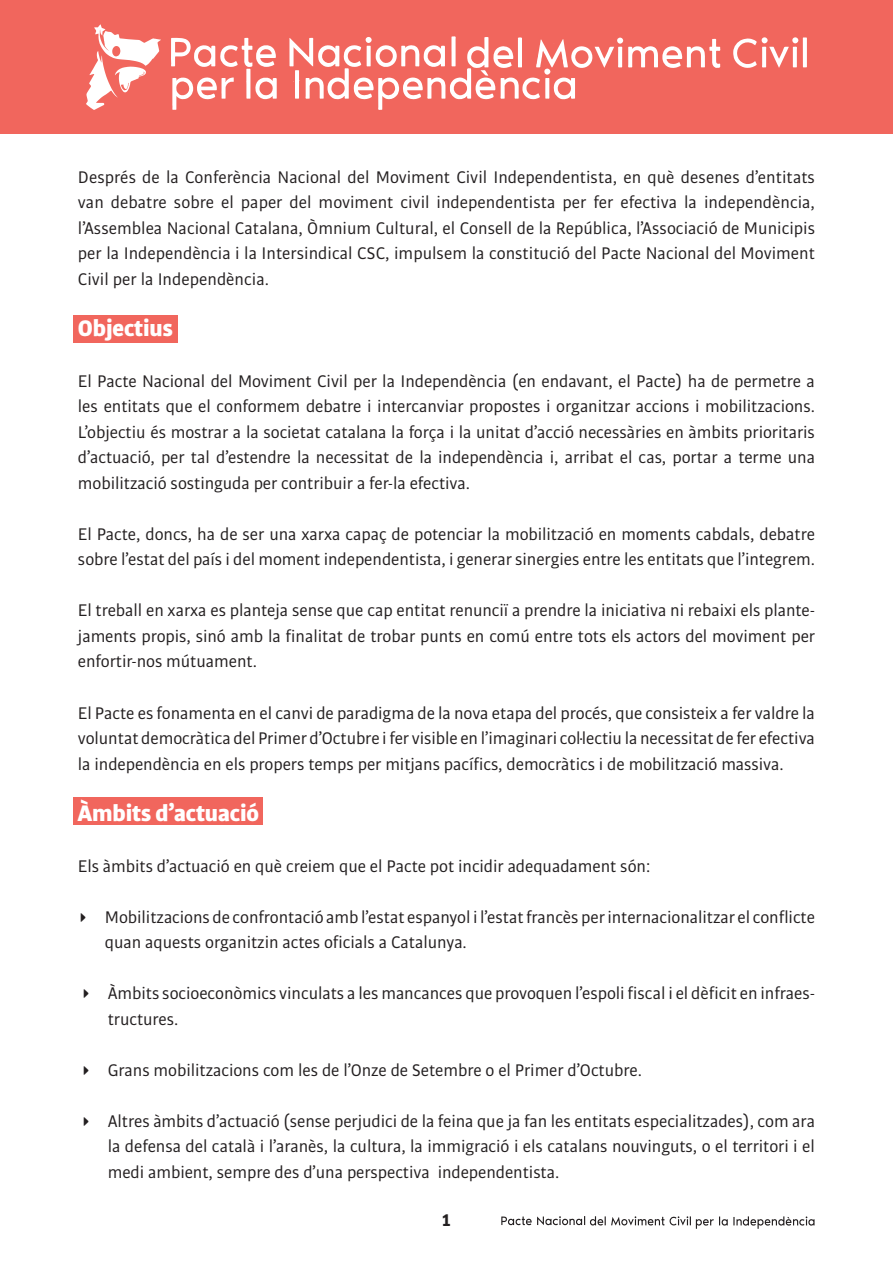
<style>
.page{position:relative;width:893px;height:1263px;background:#fff}
.page>*{position:absolute;margin:0;border:0;box-sizing:border-box;transform-origin:0 0}
.t1{font:900 24px "Bulo";letter-spacing:-.005em;color:#fff}
.t2{font:18px/25.5px "Bulo";letter-spacing:-.005em;color:#231f20;text-align:justify}
.t3{font:700 18px "Bulo";color:#231f20}
.s1{font-family:"Courier"}
</style>
<div class="page">
<svg style="left:501px;top:1216px;width:314px;height:13px"></svg>
<div style="left:0;top:0;width:893px;height:133px;background:#f1665d"></div>
<svg style="left:733px;top:37px;width:74px;height:31px"></svg>
<svg style="left:171px;top:38px;width:106px;height:72px"></svg>
<svg style="left:289px;top:36px;width:432px;height:74px"></svg>
<svg style="left:86px;top:24px;width:75px;height:86px"></svg>
<div style="left:73px;top:315px;width:105px;height:27px;background:#f1665d"></div>
<div style="left:73px;top:797px;width:189px;height:27px;background:#f1665d"></div>
<p class="t2" style="left:78px;top:164px;width:739px">Després de la Conferència Nacional del Moviment Civil Independentista, en què desenes d’entitats van debatre sobre el paper del moviment civil independentista per fer efectiva la independència, l’Assemblea Nacional Catalana, Òmnium Cultural, el Consell de la República, l’Associació de Municipis per la Independència i la Intersindical CSC, impulsem la constitució del Pacte Nacional del Moviment Civil per la Independència.</p>
<p class="t1" style="left:78px;top:312px;width:97px">Objectius</p>
<p class="t2" style="left:78px;top:368px;width:739px">El Pacte Nacional del Moviment Civil per la Independència (en endavant, el Pacte) ha de permetre a les entitats que el conformem debatre i intercanviar propostes i organitzar accions i mobilitzacions.<br>L’objectiu és mostrar a la societat catalana la força i la unitat d’acció necessàries en àmbits prioritaris d’actuació, per tal d’estendre la necessitat de la independència i, arribat el cas, portar a terme una mobilització sostinguda per contribuir a fer-la efectiva.</p>
<p class="t2" style="left:78px;top:521px;width:739px">El Pacte, doncs, ha de ser una xarxa capaç de potenciar la mobilització en moments cabdals, debatre sobre l’estat del país i del moment independentista, i generar sinergies entre les entitats que l’integrem.</p>
<p class="t2" style="left:78px;top:597px;width:739px">El treball en xarxa es planteja sense que cap entitat renunciï a prendre la iniciativa ni rebaixi els plante&shy;jaments propis, sinó amb la finalitat de trobar punts en comú entre tots els actors del moviment per enfortir-nos mútuament.</p>
<p class="t2" style="left:78px;top:699px;width:738px">El Pacte es fonamenta en el canvi de paradigma de la nova etapa del procés, que consisteix a fer valdre la voluntat democràtica del Primer d’Octubre i fer visible en l’imaginari col·lectiu la necessitat de fer efectiva la independència en els propers temps per mitjans pacífics, democràtics i de mobilització massiva.</p>
<p class="t1" style="left:78px;top:797px;width:183px">Àmbits d’actuació</p>
<p class="t2" style="left:78px;top:852px;width:574px">Els àmbits d’actuació en què creiem que el Pacte pot incidir adequadament són:</p>
<p class="t2" style="left:105px;top:903px;width:711px;text-indent:-27px"><span class="s1">‣</span> Mobilitzacions de confrontació amb l’estat espanyol i l’estat francès per internacionalitzar el conflicte quan aquests organitzin actes oficials a Catalunya.</p>
<p class="t2" style="left:108px;top:980px;width:709px;text-indent:-27px"><span class="s1">‣</span> Àmbits socioeconòmics vinculats a les mancances que provoquen l’espoli fiscal i el dèficit en infraes&shy;tructures.</p>
<p class="t2" style="left:81px;top:1057px;width:563px"><span class="s1">‣</span> Grans mobilitzacions com les de l’Onze de Setembre o el Primer d’Octubre.</p>
<p class="t2" style="left:108px;top:1108px;width:709px;text-indent:-27px"><span class="s1">‣</span> Altres àmbits d’actuació (sense perjudici de la feina que ja fan les entitats especialitzades), com ara la defensa del català i l’aranès, la cultura, la immigració i els catalans nouvinguts, o el territori i el medi ambient, sempre des d’una perspectiva independentista.</p>
<p class="t3" style="left:442px;top:1208px;width:10px">1</p>
</div>
